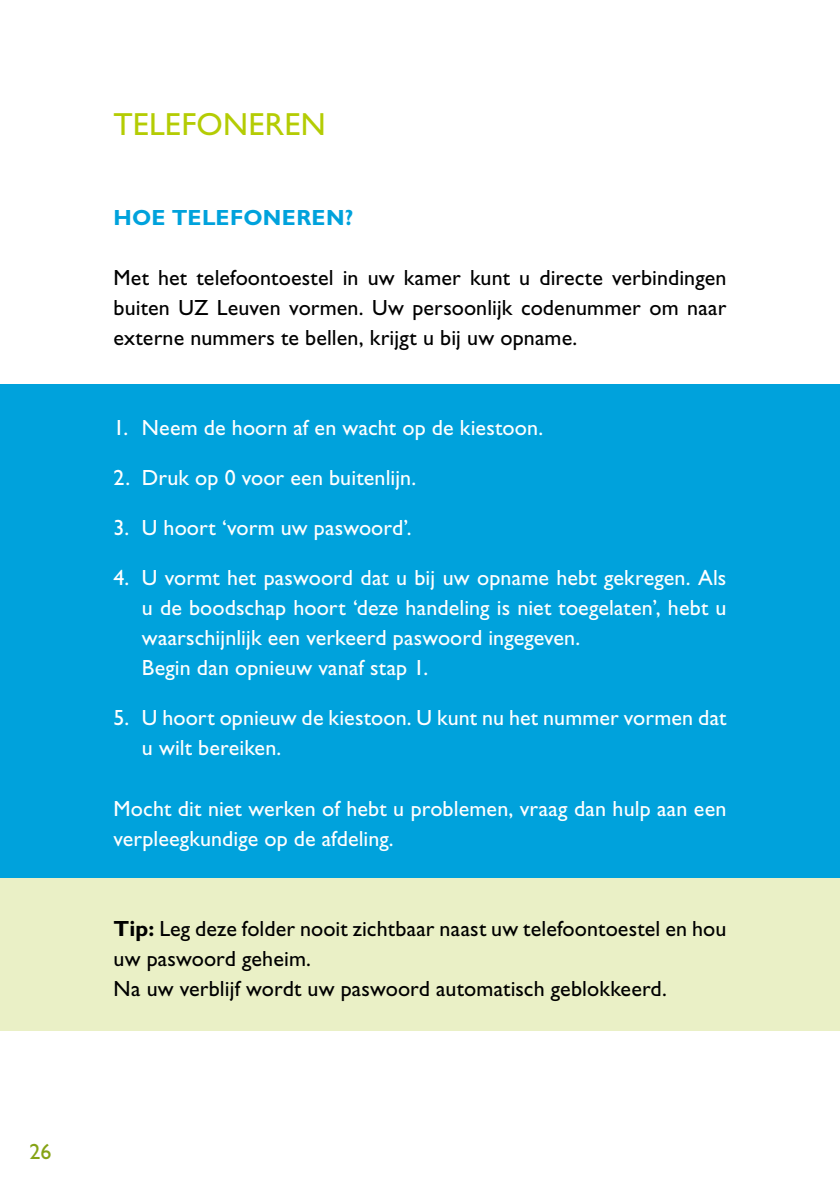
<style>
.page{position:relative;width:840px;height:1191px;background:#fff}
.page>*{position:absolute;margin:0;border:0;box-sizing:border-box;transform-origin:0 0}
.t1{font:32px "Gill Sans Std";letter-spacing:.01em;color:#b4cc04}
.t2{font:22px/30px "Gill Sans Std";letter-spacing:.005em;color:#fff}
.t3{font:22px/30px "Gill Sans Std";letter-spacing:.005em;color:#000;text-align:justify}
.t4{font:700 22px "Gill Sans Std";letter-spacing:.015em;color:#00a2dc}
.t5{font:22px "Gill Sans Std";color:#86a315}
.s1{font-weight:700}
</style>
<div class="page">
<div style="left:0;top:878px;width:839px;height:153px;background:#eaf0c6"></div>
<div style="left:0;top:384px;width:839px;height:494px;background:#00a2dc"></div>
<p class="t5" style="left:29px;top:1138px;width:23px">26</p>
<p class="t1" style="left:113px;top:106px;width:214px">TELEFONEREN</p>
<p class="t4" style="left:113px;top:205px;width:241px">HOE TELEFONEREN?</p>
<p class="t3" style="left:113px;top:263px;width:614px">Met het telefoontoestel in uw kamer kunt u directe verbindingen buiten UZ Leuven vormen. Uw persoonlijk codenummer om naar externe nummers te bellen, krijgt u bij uw opname.</p>
<p class="t2" style="left:113px;top:413px;width:431px">1. Neem de hoorn af en wacht op de kiestoon.</p>
<p class="t2" style="left:113px;top:463px;width:304px">2. Druk op 0 voor een buitenlijn.</p>
<p class="t2" style="left:113px;top:513px;width:299px">3. U hoort ‘vorm uw paswoord’.</p>
<p class="t2" style="left:142px;top:563px;width:585px;text-align:justify;text-indent:-28px">4. U vormt het paswoord dat u bij uw opname hebt gekregen. Als u de boodschap hoort ‘deze handeling is niet toegelaten’, hebt u waarschijnlijk een verkeerd paswoord ingegeven.</p>
<p class="t2" style="left:142px;top:653px;width:288px">Begin dan opnieuw vanaf stap 1.</p>
<p class="t2" style="left:142px;top:703px;width:585px;text-indent:-28px">5. U hoort opnieuw de kiestoon. U kunt nu het nummer vormen dat u wilt bereiken.</p>
<p class="t2" style="left:113px;top:793px;width:614px">Mocht dit niet werken of hebt u problemen, vraag dan hulp aan een verpleegkundige op de afdeling.</p>
<p class="t3" style="left:113px;top:913px;width:614px"><span class="s1">Tip:</span> Leg deze folder nooit zichtbaar naast uw telefoontoestel en hou uw paswoord geheim.</p>
<p class="t3" style="left:113px;top:973px;width:554px">Na uw verblijf wordt uw paswoord automatisch geblokkeerd.</p>
</div>
